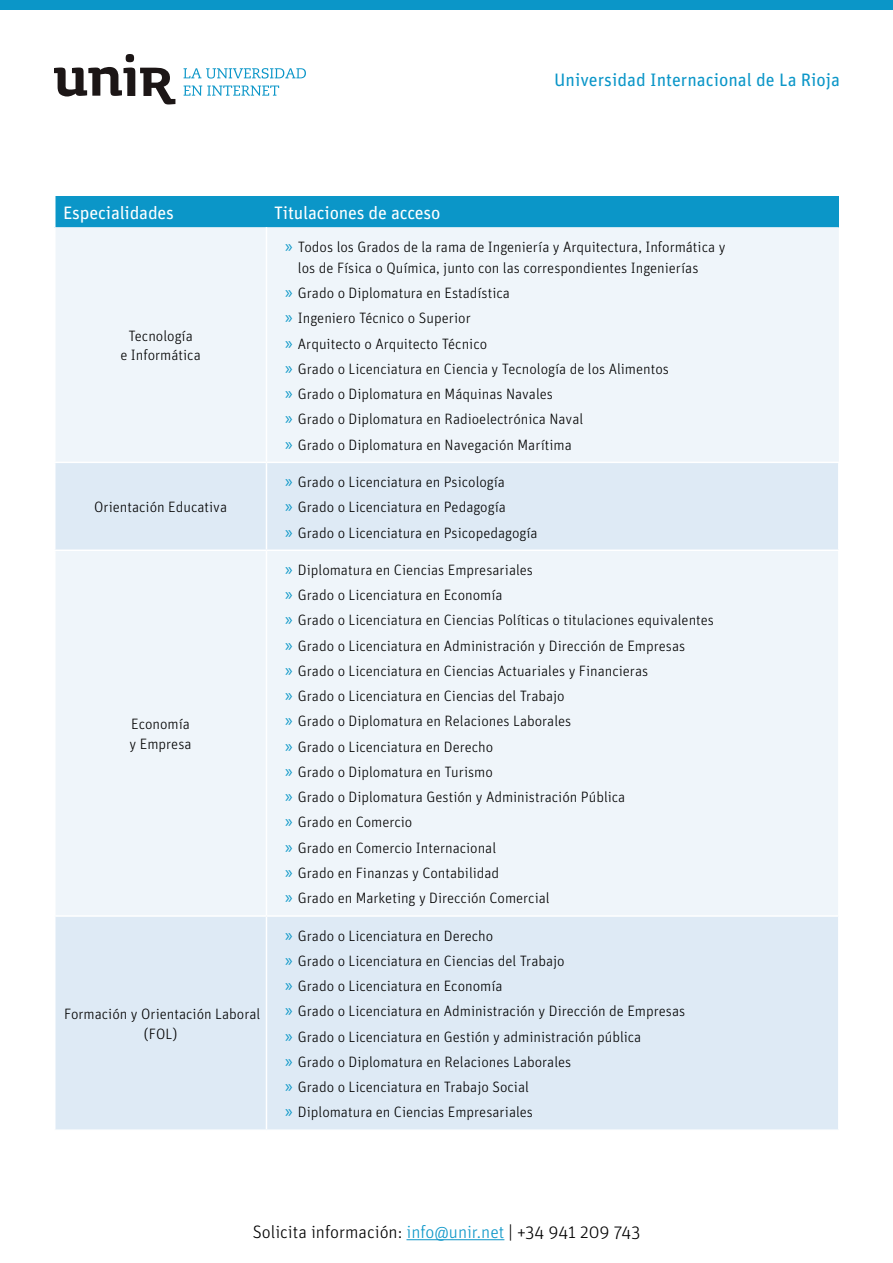
<style>
.page{position:relative;width:893px;height:1263px;background:#fff}
.page>*{position:absolute;margin:0;border:0;box-sizing:border-box;transform-origin:0 0}
.t1{font:300 18px "Unit OT";color:#000}
.t2{font:18px "Unit OT";letter-spacing:-.01em;color:#fff}
.t3{font:18px "Unit OT";color:#0b96c8}
.t4{font:300 15px/25.2px "Unit OT";color:#000}
.s1{font-family:"Myriad Pro";font-weight:400;font-size:18px;color:#0e98c8}
.s2{color:#0b96c8}
</style>
<div class="page">
<hr style="left:406px;top:1239px;width:98px;height:1px;background:#0b96c8">
<div style="left:0;top:0;width:893px;height:10px;background:#0b96c8"></div>
<svg style="left:54px;top:54px;width:121px;height:50px"></svg>
<svg style="left:184px;top:68px;width:122px;height:11px"></svg>
<svg style="left:184px;top:86px;width:95px;height:10px"></svg>
<div style="left:55px;top:196px;width:784px;height:31px;background:#0b96c8"></div>
<div style="left:56px;top:227px;width:783px;height:234px;background:#eff5fa"></div>
<svg style="left:56px;top:463px;width:782px;height:666px;fill:#eff5fa"></svg>
<hr style="left:266px;top:227px;width:1px;height:235px;background:#fff">
<hr style="left:54px;top:196px;width:2px;height:31px;background:#fff">
<hr style="left:266px;top:463px;width:1px;height:86px;background:#fff">
<hr style="left:54px;top:549px;width:212px;height:2px;background:#fff">
<hr style="left:266px;top:549px;width:574px;height:2px;background:#fff">
<hr style="left:266px;top:551px;width:1px;height:364px;background:#fff">
<hr style="left:54px;top:915px;width:212px;height:2px;background:#fff">
<hr style="left:266px;top:915px;width:574px;height:2px;background:#fff">
<hr style="left:266px;top:917px;width:1px;height:212px;background:#fff">
<p class="t2" style="left:63px;top:201px;width:112px">Especialidades</p>
<p class="t2" style="left:274px;top:201px;width:168px">Titulaciones de acceso</p>
<p class="t3" style="left:554px;top:69px;width:287px">Universidad Internacional de La Rioja</p>
<p class="t4" style="left:120px;top:326px;width:82px;line-height:19.5px;text-align:center">Tecnología<br>e Informática</p>
<p class="t4" style="left:94px;top:494px;width:135px">Orientación Educativa</p>
<p class="t4" style="left:130px;top:714px;width:63px;line-height:19.5px">Economía y Empresa</p>
<p class="t4" style="left:64px;top:1004px;width:198px;line-height:19.5px;text-align:center">Formación y Orientación Laboral (FOL)</p>
<p class="t4" style="left:298px;top:236px;width:429px;line-height:21px;text-indent:-13px"><span class="s1">»</span> Todos los Grados de la rama de Ingeniería y Arquitectura, Informática y los de Física o Química, junto con las correspondientes Ingenierías</p>
<p class="t4" style="left:285px;top:280px;width:385px"><span class="s1">»</span> Grado o Diplomatura en Estadística<br><span class="s1">»</span> Ingeniero Técnico o Superior<br><span class="s1">»</span> Arquitecto o Arquitecto Técnico<br><span class="s1">»</span> Grado o Licenciatura en Ciencia y Tecnología de los Alimentos <span class="s1">»</span> Grado o Diplomatura en Máquinas Navales<br><span class="s1">»</span> Grado o Diplomatura en Radioelectrónica Naval<br><span class="s1">»</span> Grado o Diplomatura en Navegación Marítima</p>
<p class="t4" style="left:285px;top:469px;width:254px"><span class="s1">»</span> Grado o Licenciatura en Psicología<br><span class="s1">»</span> Grado o Licenciatura en Pedagogía<br><span class="s1">»</span> Grado o Licenciatura en Psicopedagogía</p>
<p class="t4" style="left:285px;top:557px;width:430px"><span class="s1">»</span> Diplomatura en Ciencias Empresariales<br><span class="s1">»</span> Grado o Licenciatura en Economía<br><span class="s1">»</span> Grado o Licenciatura en Ciencias Políticas o titulaciones equivalentes <span class="s1">»</span> Grado o Licenciatura en Administración y Dirección de Empresas<br><span class="s1">»</span> Grado o Licenciatura en Ciencias Actuariales y Financieras<br><span class="s1">»</span> Grado o Licenciatura en Ciencias del Trabajo<br><span class="s1">»</span> Grado o Diplomatura en Relaciones Laborales<br><span class="s1">»</span> Grado o Licenciatura en Derecho<br><span class="s1">»</span> Grado o Diplomatura en Turismo<br><span class="s1">»</span> Grado o Diplomatura Gestión y Administración Pública<br><span class="s1">»</span> Grado en Comercio<br><span class="s1">»</span> Grado en Comercio Internacional<br><span class="s1">»</span> Grado en Finanzas y Contabilidad<br><span class="s1">»</span> Grado en Marketing y Dirección Comercial</p>
<p class="t4" style="left:285px;top:923px;width:401px"><span class="s1">»</span> Grado o Licenciatura en Derecho<br><span class="s1">»</span> Grado o Licenciatura en Ciencias del Trabajo<br><span class="s1">»</span> Grado o Licenciatura en Economía<br><span class="s1">»</span> Grado o Licenciatura en Administración y Dirección de Empresas <span class="s1">»</span> Grado o Licenciatura en Gestión y administración pública<br><span class="s1">»</span> Grado o Diplomatura en Relaciones Laborales<br><span class="s1">»</span> Grado o Licenciatura en Trabajo Social<br><span class="s1">»</span> Diplomatura en Ciencias Empresariales</p>
<p class="t1" style="left:253px;top:1221px;width:389px">Solicita información: <span class="s2">info@unir.net</span> | +34 941 209 743</p>
</div>
